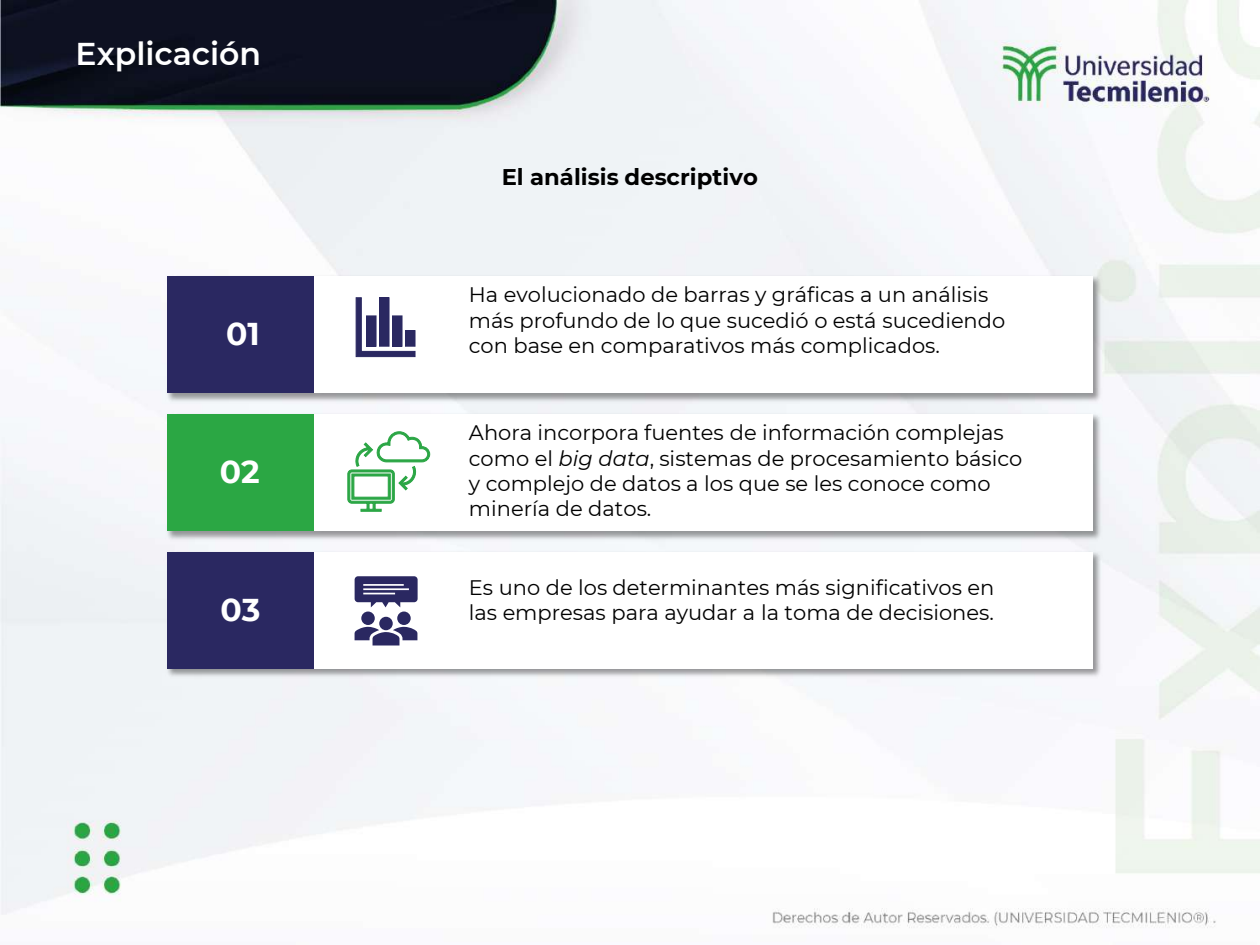
<style>
.page{position:relative;width:1260px;height:945px;background:#fff}
.page>*{position:absolute;margin:0;border:0;box-sizing:border-box;transform-origin:0 0}
.t1{font:600 31.5px "Montserrat";color:#fff}
.t2{font:700 31.5px "Montserrat";color:#fff}
.t3{font:700 22.75px "Montserrat";letter-spacing:.005em;color:#000}
.t4{font:21px/25.2px "Montserrat";color:#000}
.s1{font-style:italic}
</style>
<div class="page">
<img style="left:0;top:0;width:1260px;height:928px">
<img style="left:164px;top:549px;width:940px;height:131px">
<div style="left:167px;top:552px;width:147px;height:117px;background:#2a2861"></div>
<div style="left:314px;top:552px;width:779px;height:117px;background:#fff"></div>
<img style="left:164px;top:411px;width:940px;height:131px">
<div style="left:167px;top:414px;width:147px;height:117px;background:#2ba744"></div>
<div style="left:314px;top:414px;width:779px;height:117px;background:#fff"></div>
<img style="left:164px;top:273px;width:940px;height:131px">
<div style="left:167px;top:276px;width:147px;height:117px;background:#2a2861"></div>
<div style="left:314px;top:276px;width:779px;height:117px;background:#fff"></div>
<svg style="left:355px;top:297px;width:61px;height:60px"></svg>
<div style="left:367px;top:316px;width:9px;height:30px;background:#2a2861"></div>
<div style="left:366px;top:315px;width:10px;height:32px;border:1px solid #2a2861"></div>
<div style="left:380px;top:298px;width:9px;height:48px;background:#2a2861"></div>
<div style="left:379px;top:297px;width:10px;height:50px;border:1px solid #2a2861"></div>
<div style="left:393px;top:316px;width:9px;height:30px;background:#2a2861"></div>
<div style="left:392px;top:315px;width:10px;height:32px;border:1px solid #2a2861"></div>
<div style="left:405px;top:331px;width:10px;height:15px;background:#2a2861"></div>
<div style="left:405px;top:330px;width:10px;height:17px;border:1px solid #2a2861"></div>
<svg style="left:347px;top:431px;width:84px;height:81px"></svg>
<div style="left:397px;top:612px;width:14px;height:13px;background:#2a2861;border-radius:50%"></div>
<div style="left:361px;top:612px;width:14px;height:13px;background:#2a2861;border-radius:50%"></div>
<svg style="left:355px;top:627px;width:62px;height:19px"></svg>
<div style="left:379px;top:617px;width:14px;height:13px;background:#2a2861;border-radius:50%"></div>
<svg style="left:355px;top:576px;width:63px;height:31px"></svg>
<h1 class="t1" style="left:76px;top:32px;width:187px">Explicación</h1>
<h1 class="t2" style="left:226px;top:312px;width:35px">01</h1>
<h1 class="t2" style="left:220px;top:449px;width:42px">02</h1>
<h1 class="t2" style="left:221px;top:587px;width:42px">03</h1>
<p class="t3" style="left:502px;top:161px;width:258px">El análisis descriptivo</p>
<p class="t4" style="left:469px;top:282px;width:538px">Ha evolucionado de barras y gráficas a un análisis más profundo de lo que sucedió o está sucediendo con base en comparativos más complicados.</p>
<p class="t4" style="left:469px;top:420px;width:555px">Ahora incorpora fuentes de información complejas como el <span class="s1">big data</span>, sistemas de procesamiento básico y complejo de datos a los que se les conoce como minería de datos.</p>
<p class="t4" style="left:469px;top:574px;width:527px">Es uno de los determinantes más significativos en las empresas para ayudar a la toma de decisiones.</p>
</div>
